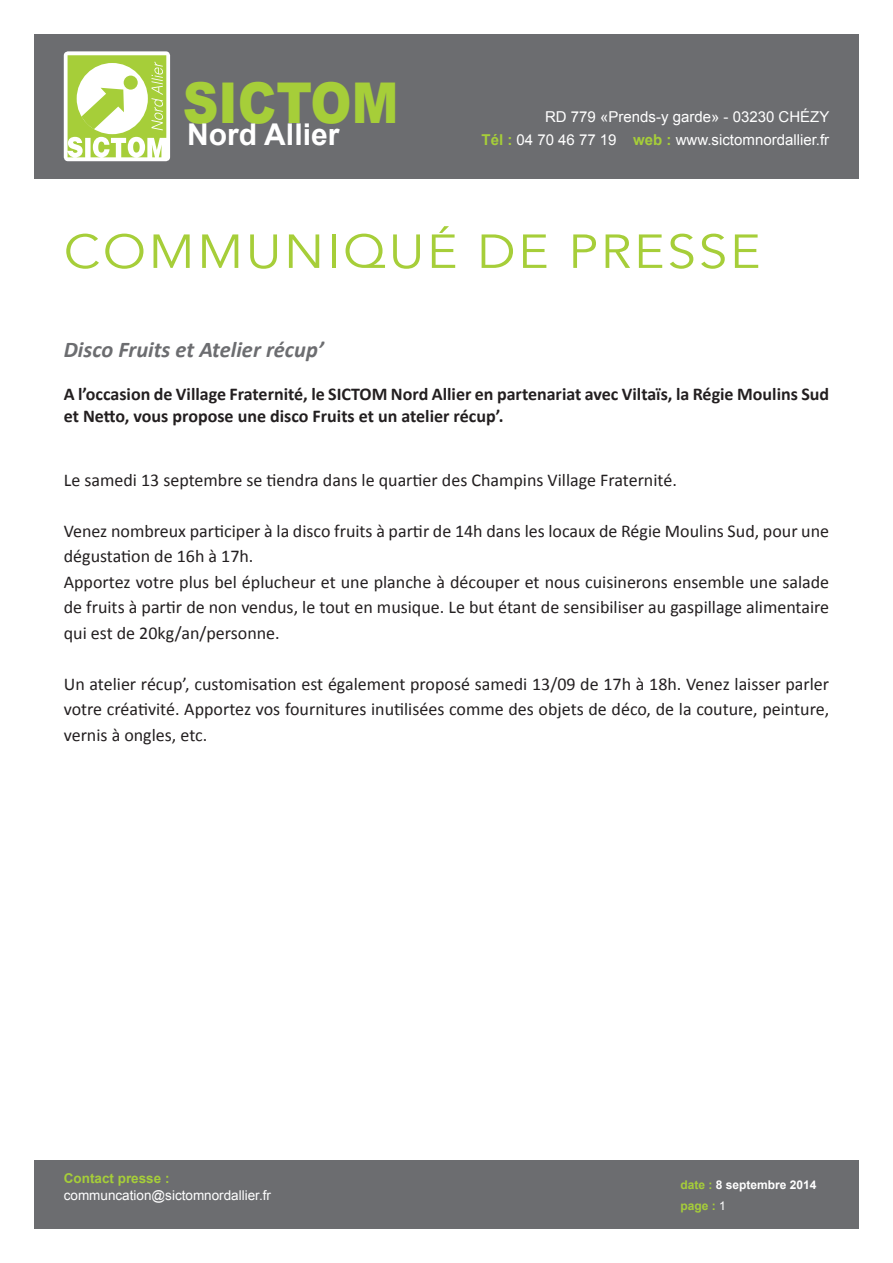
<style>
.page{position:relative;width:893px;height:1263px;background:#fff}
.page>*{position:absolute;margin:0;border:0;box-sizing:border-box;transform-origin:0 0}
.t1{font:900 56.25px "Arial";color:#a6ce39;scale:.88 1}
.t2{font:47.25px "Avenir LT";letter-spacing:.05em;color:#a6ce39;scale:1.1 1}
.t3{font:700 30px "Arial";color:#fff}
.t4{font:italic 700 22.5px "Calibri";color:#6c6d70}
.t5{font:18px/25.5px "Calibri";color:#231f20;text-align:justify}
.t6{font:700 18px/21.6px "Calibri";color:#231f20}
.t7{font:15px "Arial";color:#fff}
.t8{font:13.5px "Arial";color:#fff}
.t9{font:700 13.5px "Arial";color:#a6ce39}
.t10{font:700 12px "Arial";color:#fff}
.t11{font:700 12px "Arial";color:#a6ce39}
.s1{font-weight:700;color:#a6ce39}
.s2{color:#a6ce39}
.s3{font-weight:400;color:#fff}
</style>
<div class="page">
<div style="left:34px;top:34px;width:825px;height:145px;background:#6c6d70"></div>
<svg style="left:64px;top:51px;width:106px;height:110px;background:#f6f8f0"></svg>
<svg style="left:68px;top:55px;width:98px;height:102px;background:#cce38e"></svg>
<div style="left:34px;top:1161px;width:825px;height:68px;background:#6c6d70"></div>
<p class="t1" style="left:183px;top:62px;width:246px">SICTOM</p>
<p class="t3" style="left:187px;top:114px;width:154px">Nord Allier</p>
<p class="t7" style="left:545px;top:107px;width:286px">RD 779 «Prends-y garde» - 03230 CHÉZY</p>
<p class="t7" style="left:481px;top:129px;width:349px"><span class="s1">Tél :</span> 04 70 46 77 19 <span class="s1">web :</span> www.sictomnordallier.fr</p>
<p class="t2" style="left:64px;top:224px;width:635px">COMMUNIQUÉ DE PRESSE</p>
<p class="t4" style="left:64px;top:335px;width:262px">Disco Fruits et Atelier récup’</p>
<p class="t6" style="left:64px;top:384px;width:767px">A l’occasion de Village Fraternité, le SICTOM Nord Allier en partenariat avec Viltaïs, la Régie Moulins Sud et Netto, vous propose une disco Fruits et un atelier récup’.</p>
<p class="t5" style="left:64px;top:467px;width:615px">Le samedi 13 septembre se tiendra dans le quartier des Champins Village Fraternité.</p>
<p class="t5" style="left:64px;top:518px;width:767px">Venez nombreux participer à la disco fruits à partir de 14h dans les locaux de Régie Moulins Sud, pour une dégustation de 16h à 17h.</p>
<p class="t5" style="left:64px;top:569px;width:767px">Apportez votre plus bel éplucheur et une planche à découper et nous cuisinerons ensemble une salade de fruits à partir de non vendus, le tout en musique. Le but étant de sensibiliser au gaspillage alimentaire qui est de 20kg/an/personne.</p>
<p class="t5" style="left:64px;top:671px;width:767px">Un atelier récup’, customisation est également proposé samedi 13/09 de 17h à 18h. Venez laisser parler votre créativité. Apportez vos fournitures inutilisées comme des objets de déco, de la couture, peinture, vernis à ongles, etc.</p>
<p class="t9" style="left:64px;top:1169px;width:107px">Contact presse :</p>
<p class="t8" style="left:64px;top:1186px;width:209px">communcation@sictomnordallier.fr</p>
<p class="t10" style="left:680px;top:1176px;width:138px"><span class="s2">date :</span> 8 septembre 2014</p>
<p class="t11" style="left:680px;top:1198px;width:47px">page : <span class="s3">1</span></p>
</div>
